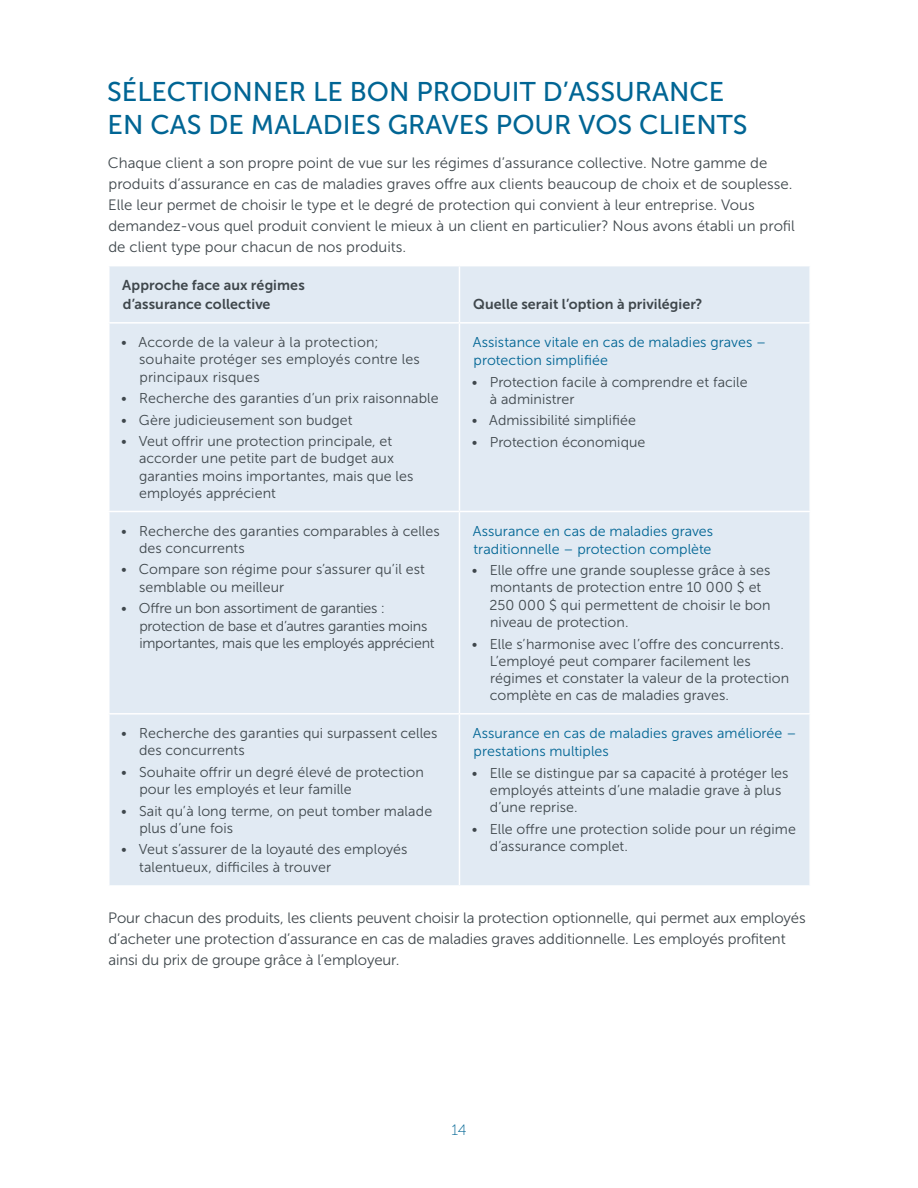
<style>
.page{position:relative;width:918px;height:1188px;background:#fff}
.page>*{position:absolute;margin:0;border:0;box-sizing:border-box;transform-origin:0 0}
.EL_Heading_4_-_18_pt{font:27px/32.4px "Museo Sans 500";color:#006594}
.EL_Body_Text_-_10_pt{font:15px/21px "Museo Sans 300";color:#3f474c}
.t1{font:15px "Museo Sans 100";color:#006594}
.t2{font:14.25px/17.2px "Museo Sans 300";letter-spacing:.005em;color:#3f474c}
.EL_Table_Text{font:14.25px/18px "Museo Sans 300";letter-spacing:.005em;color:#006594}
.t3{font:14.25px/17.2px "Museo Sans 300";letter-spacing:-.015em;color:#3f474c}
.EL_Table_Text-2{font:14.25px/19.5px "Museo Sans 700";letter-spacing:.005em;color:#3f474c}
</style>
<div class="page">
<div style="left:110px;top:266px;width:699px;height:619px;background:#e1eaf3"></div>
<hr style="left:459px;top:266px;width:1px;height:56px;background:#fff">
<hr style="left:108px;top:322px;width:351px;height:2px;background:#fff">
<hr style="left:459px;top:322px;width:352px;height:2px;background:#fff">
<hr style="left:459px;top:324px;width:1px;height:187px;background:#fff">
<hr style="left:108px;top:511px;width:351px;height:1px;background:#fff">
<hr style="left:459px;top:511px;width:352px;height:1px;background:#fff">
<hr style="left:459px;top:512px;width:1px;height:201px;background:#fff">
<hr style="left:108px;top:713px;width:351px;height:2px;background:#fff">
<hr style="left:459px;top:713px;width:352px;height:2px;background:#fff">
<hr style="left:459px;top:715px;width:1px;height:170px;background:#fff">
<h4 class="EL_Heading_4_-_18_pt" style="left:107px;top:76px;width:642px">SÉLECTIONNER LE BON PRODUIT D’ASSURANCE<br>EN CAS DE MALADIES GRAVES POUR VOS CLIENTS</h4>
<p class="EL_Body_Text_-_10_pt" style="left:108px;top:153px;width:689px">Chaque client a son propre point de vue sur les régimes d’assurance collective. Notre gamme de produits d’assurance en cas de maladies graves offre aux clients beaucoup de choix et de souplesse.<br>Elle leur permet de choisir le type et le degré de protection qui convient à leur entreprise. Vous demandez-vous quel produit convient le mieux à un client en particulier? Nous avons établi un profil de client type pour chacun de nos produits.</p>
<p class="EL_Table_Text-2" style="left:122px;top:275px;width:184px">Approche face aux régimes d’assurance collective</p>
<p class="EL_Table_Text-2" style="left:473px;top:295px;width:231px">Quelle serait l’option à privilégier?</p>
<p class="t2" style="left:139px;top:334px;width:282px;text-indent:-18px">• Accorde de la valeur à la protection; souhaite protéger ses employés contre les principaux risques</p>
<p class="t2" style="left:121px;top:390px;width:319px">• Recherche des garanties d’un prix raisonnable</p>
<p class="t2" style="left:121px;top:411px;width:233px">• Gère judicieusement son budget</p>
<p class="t2" style="left:139px;top:433px;width:276px;text-indent:-18px">• Veut offrir une protection principale, et accorder une petite part de budget aux garanties moins importantes, mais que les employés apprécient</p>
<p class="t2" style="left:139px;top:522px;width:302px;text-indent:-18px">• Recherche des garanties comparables à celles des concurrents</p>
<p class="t2" style="left:139px;top:561px;width:287px;text-indent:-18px">• Compare son régime pour s’assurer qu’il est semblable ou meilleur</p>
<p class="t3" style="left:139px;top:600px;width:297px;text-indent:-18px">• Offre un bon assortiment de garanties : protection de base et d’autres garanties moins importantes, mais que les employés apprécient</p>
<p class="t2" style="left:139px;top:725px;width:300px;text-indent:-18px">• Recherche des garanties qui surpassent celles des concurrents</p>
<p class="t2" style="left:139px;top:763px;width:286px;text-indent:-18px">• Souhaite offrir un degré élevé de protection pour les employés et leur famille</p>
<p class="t2" style="left:139px;top:802px;width:294px;text-indent:-18px">• Sait qu’à long terme, on peut tomber malade plus d’une fois</p>
<p class="t2" style="left:139px;top:841px;width:270px;text-indent:-18px">• Veut s’assurer de la loyauté des employés talentueux, difficiles à trouver</p>
<p class="EL_Table_Text" style="left:473px;top:333px;width:295px">Assistance vitale en cas de maladies graves – protection simplifiée</p>
<p class="t2" style="left:490px;top:373px;width:259px;text-indent:-18px">• Protection facile à comprendre et facile à administrer</p>
<p class="t2" style="left:472px;top:412px;width:166px">• Admissibilité simplifiée</p>
<p class="t2" style="left:472px;top:434px;width:175px">• Protection économique</p>
<p class="EL_Table_Text" style="left:473px;top:522px;width:242px">Assurance en cas de maladies graves traditionnelle – protection complète</p>
<p class="t2" style="left:489px;top:562px;width:283px;text-indent:-18px">• Elle offre une grande souplesse grâce à ses montants de protection entre 10 000 $ et 250 000 $ qui permettent de choisir le bon niveau de protection.</p>
<p class="t2" style="left:490px;top:635px;width:301px;text-indent:-18px">• Elle s’harmonise avec l’offre des concurrents.<br>L’employé peut comparer facilement les régimes et constater la valeur de la protection complète en cas de maladies graves.</p>
<p class="EL_Table_Text" style="left:473px;top:724px;width:325px">Assurance en cas de maladies graves améliorée – prestations multiples</p>
<p class="t2" style="left:490px;top:764px;width:300px;text-indent:-18px">• Elle se distingue par sa capacité à protéger les employés atteints d’une maladie grave à plus d’une reprise.</p>
<p class="t2" style="left:490px;top:820px;width:308px;text-indent:-18px">• Elle offre une protection solide pour un régime d’assurance complet.</p>
<p class="EL_Body_Text_-_10_pt" style="left:108px;top:907px;width:699px">Pour chacun des produits, les clients peuvent choisir la protection optionnelle, qui permet aux employés d’acheter une protection d’assurance en cas de maladies graves additionnelle. Les employés profitent ainsi du prix de groupe grâce à l’employeur.</p>
<p class="t1" style="left:451px;top:1122px;width:17px">14</p>
</div>
